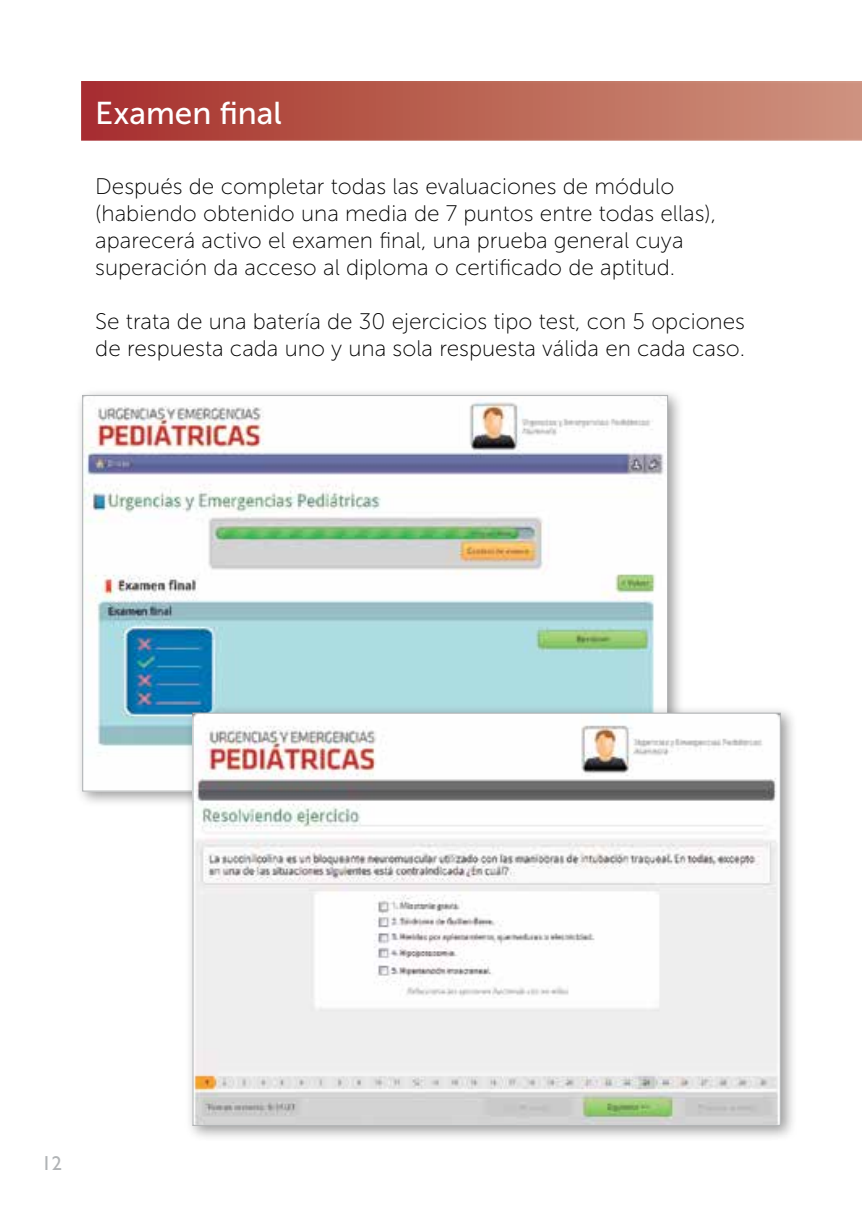
<style>
.page{position:relative;width:862px;height:1212px;background:#fff}
.page>*{position:absolute;margin:0;border:0;box-sizing:border-box;transform-origin:0 0}
.t1{font:31.5px "Museo Sans 500";color:#fff}
.t2{font:22.5px/27px "Museo Sans 100";color:#000}
.t3{font:20.25px "Gill Sans";color:#b1b4b6}
</style>
<div class="page">
<svg style="left:81px;top:81px;width:780px;height:60px;background:#ba6355"></svg>
<div style="left:74px;top:387px;width:610px;height:421px;background:#000;opacity:.4"></div>
<img style="left:84px;top:397px;width:581px;height:393px">
<div style="left:184px;top:705px;width:613px;height:438px;background:#000;opacity:.4"></div>
<img style="left:194px;top:715px;width:584px;height:409px">
<h1 class="t1" style="left:95px;top:96px;width:188px">Examen final</h1>
<p class="t2" style="left:95px;top:173px;width:622px">Después de completar todas las evaluaciones de módulo (habiendo obtenido una media de 7 puntos entre todas ellas), aparecerá activo el examen final, una prueba general cuya superación da acceso al diploma o certificado de aptitud.</p>
<p class="t2" style="left:95px;top:308px;width:651px">Se trata de una batería de 30 ejercicios tipo test, con 5 opciones de respuesta cada uno y una sola respuesta válida en cada caso.</p>
<p class="t3" style="left:42px;top:1152px;width:22px">12</p>
</div>
